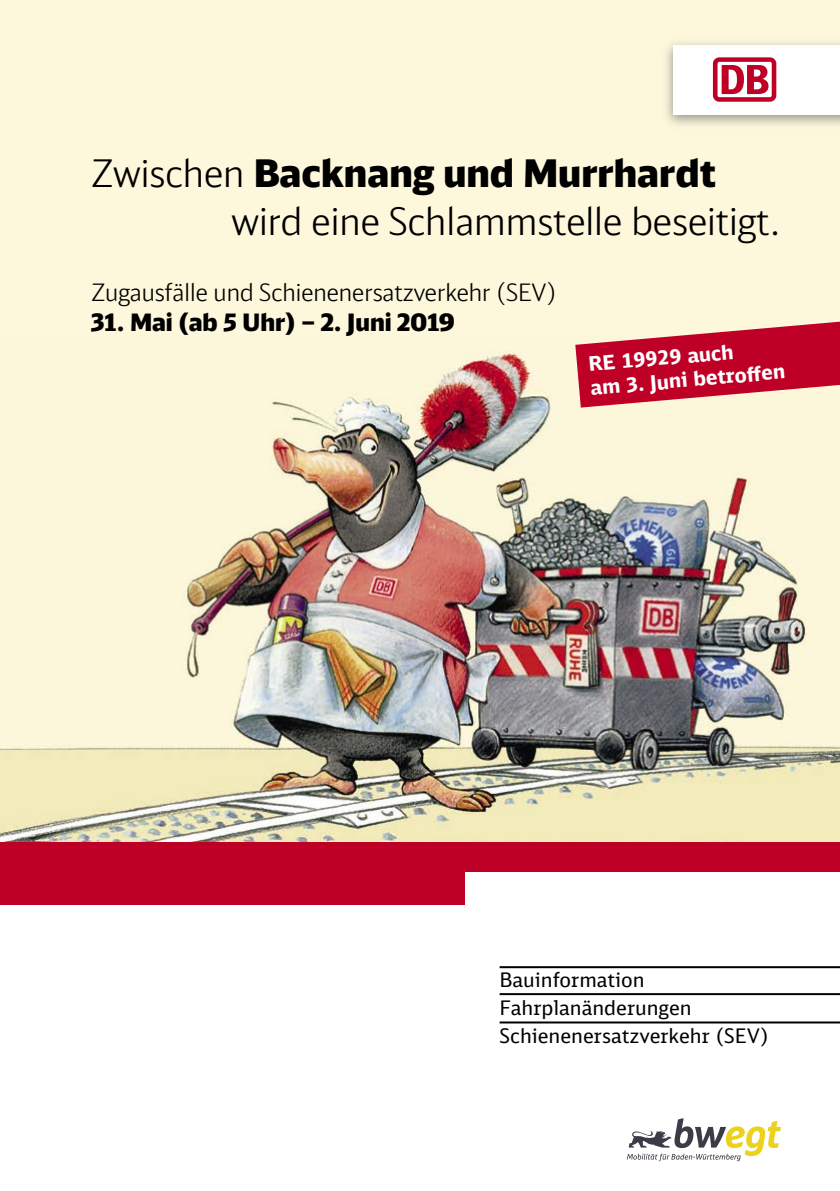
<style>
.page{position:relative;width:840px;height:1191px;background:#fff}
.page>*{position:absolute;margin:0;border:0;box-sizing:border-box;transform-origin:0 0}
.t1{font:300 38px/47.6px "DB Head";color:#000}
.t2{font:300 24px "DB Head";color:#000}
.t3{font:900 24px "DB Head";color:#000}
.t4{font:20px/28px "DB Sans";color:#000}
.t5{font:700 20px/24px "DB Sans";color:#fff}
.s1{font-weight:900}
</style>
<div class="page">
<div style="left:0;top:0;width:839px;height:850px;background:#fdf7dc"></div>
<img style="left:0;top:350px;width:839px;height:491px">
<img style="left:666px;top:42px;width:173px;height:83px">
<div style="left:673px;top:45px;width:166px;height:69px;background:#fff"></div>
<svg style="left:712px;top:57px;width:63px;height:45px"></svg>
<div style="left:717px;top:62px;width:54px;height:35px;background:#fff;border-radius:2px"></div>
<svg style="left:721px;top:65px;width:47px;height:29px"></svg>
<svg style="left:626px;top:1118px;width:154px;height:43px"></svg>
<div style="left:0;top:841px;width:839px;height:63px;background:#be0027"></div>
<div style="left:465px;top:872px;width:374px;height:47px;background:#fff"></div>
<hr style="left:499px;top:966px;width:340px;height:2px;background:#000">
<hr style="left:499px;top:993px;width:340px;height:2px;background:#000">
<hr style="left:499px;top:1021px;width:340px;height:2px;background:#000">
<svg style="left:575px;top:322px;width:264px;height:85px"></svg>
<p class="t1" style="left:231px;top:149px;width:550px;text-indent:-140px">Zwischen <span class="s1">Backnang und Murrhardt </span>wird eine Schlammstelle beseitigt.</p>
<p class="t2" style="left:91px;top:277px;width:466px">Zugausfälle und Schienenersatzverkehr (SEV)</p>
<p class="t3" style="left:91px;top:307px;width:364px">31. Mai (ab 5 Uhr) – 2. Juni 2019</p>
<p class="t5" style="left:587px;top:352px;width:197px;rotate:-5deg">RE 19929 auch<br>am 3. Juni betroff en</p>
<p class="t4" style="left:499px;top:965px;width:270px">Bauinformation<br>Fahrplanänderungen<br>Schienenersatzverkehr (SEV)</p>
</div>
